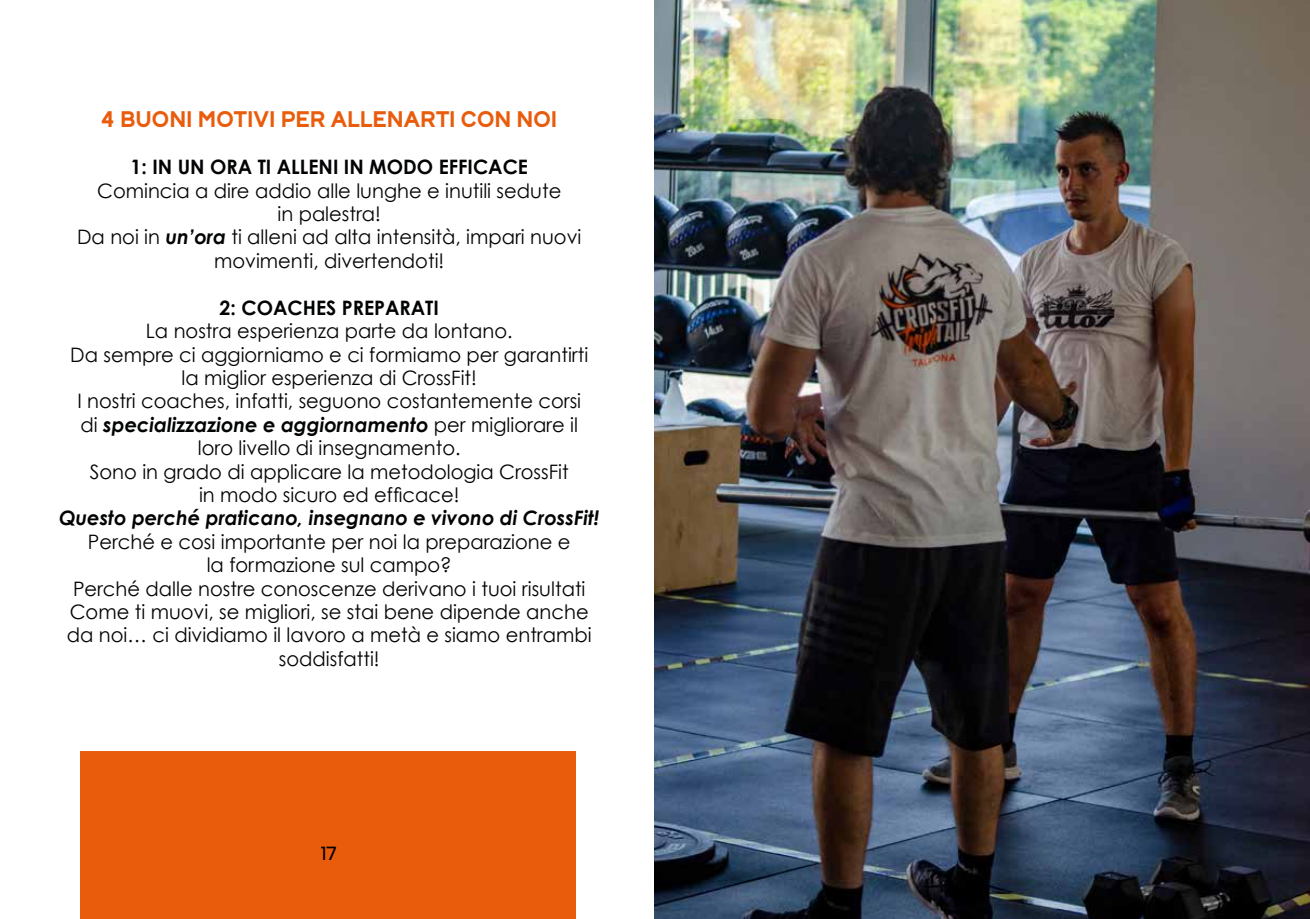
<style>
.page{position:relative;width:1310px;height:919px;background:#fff}
.page>*{position:absolute;margin:0;border:0;box-sizing:border-box;transform-origin:0 0}
.t1{font:700 21.45px "Breymont";color:#e95c0c}
.t2{font:19.95px/23.4px "Century Gothic";color:#020304;text-align:center}
.t3{font:700 19.95px "Century Gothic";color:#020304}
.t4{font:italic 700 19.95px "Century Gothic";color:#020304}
.t5{font:300 18px "Breymont";color:#000}
.s1{font-weight:700;font-style:italic}
</style>
<div class="page">
<img style="left:655px;top:0;width:655px;height:918px">
<div style="left:81px;top:751px;width:495px;height:167px;background:#e95c0c"></div>
<p class="t1" style="left:101px;top:105px;width:458px">4 BUONI MOTIVI PER ALLENARTI CON NOI</p>
<p class="t3" style="left:131px;top:154px;width:399px">1: IN UN ORA TI ALLENI IN MODO EFFICACE</p>
<p class="t2" style="left:77px;top:178px;width:506px">Comincia a dire addio alle lunghe e inutili sedute<br>in palestra!<br>Da noi in <span class="s1">un’ora</span> ti alleni ad alta intensità, impari nuovi movimenti, divertendoti!</p>
<p class="t3" style="left:220px;top:295px;width:221px">2: COACHES PREPARATI</p>
<p class="t2" style="left:70px;top:319px;width:519px">La nostra esperienza parte da lontano.<br>Da sempre ci aggiorniamo e ci formiamo per garantirti la miglior esperienza di CrossFit!<br>I nostri coaches, infatti, seguono costantemente corsi di <span class="s1">specializzazione e aggiornamento</span> per migliorare il loro livello di insegnamento.<br>Sono in grado di applicare la metodologia CrossFit<br>in modo sicuro ed efficace!</p>
<p class="t4" style="left:59px;top:505px;width:542px">Questo perché praticano, insegnano e vivono di CrossFit!</p>
<p class="t2" style="left:67px;top:529px;width:526px">Perché e cosi importante per noi la preparazione e<br>la formazione sul campo?<br>Perché dalle nostre conoscenze derivano i tuoi risultati Come ti muovi, se migliori, se stai bene dipende anche da noi… ci dividiamo il lavoro a metà e siamo entrambi soddisfatti!</p>
<p class="t5" style="left:320px;top:842px;width:18px">17</p>
</div>
